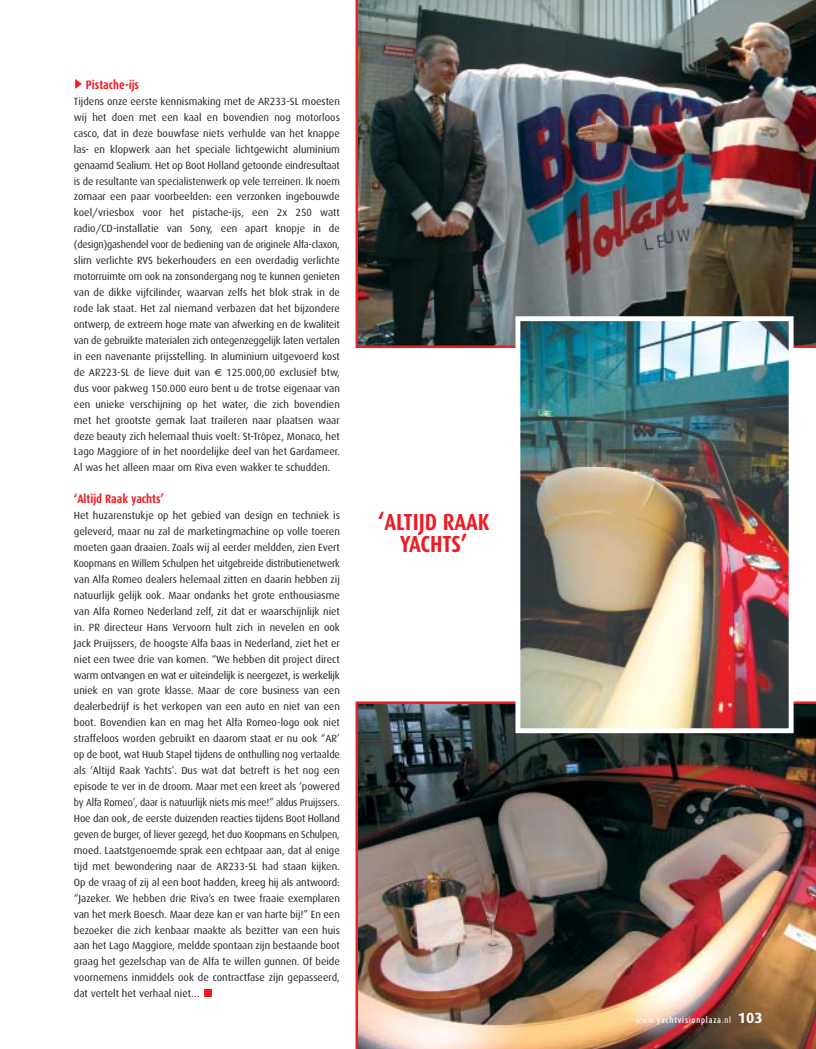
<style>
.page{position:relative;width:816px;height:1049px;background:#fff}
.page>*{position:absolute;margin:0;border:0;box-sizing:border-box;transform-origin:0 0}
.t1{font:700 23.25px/22px "Dax Condensed";color:#ee1c24;text-align:center}
.t2{font:700 12.25px "Dax Condensed";color:#ee1c24}
.t3{font:10.38px/15.9px "Dax";color:#231f1f;text-align:justify}
.t4{font:500 8.62px "Dax Condensed";letter-spacing:.09em;color:#fff}
.s1{font-family:"Euro Sans"}
.s2{font-weight:400}
.s3{font-family:"Dax";font-weight:700;font-size:14.75px}
</style>
<div class="page">
<img style="left:355px;top:701px;width:460px;height:347px">
<div style="left:204px;top:989px;width:8px;height:8px;background:#ee1c24"></div>
<svg style="left:75px;top:79px;width:7px;height:10px"></svg>
<img style="left:355px;top:0;width:460px;height:348px">
<img style="left:521px;top:322px;width:266px;height:405px">
<div style="left:515px;top:316px;width:278px;height:417px;border:5px solid #fff"></div>
<p class="t2" style="left:86px;top:80px;width:55px">Pistache-ijs</p>
<p class="t3" style="left:74px;top:94px;width:267px">Tijdens onze eerste kennismaking met de AR233-SL moesten wij het doen met een kaal en bovendien nog motorloos casco, dat in deze bouwfase niets verhulde van het knappe las- en klopwerk aan het speciale lichtgewicht aluminium genaamd Sealium. Het op Boot Holland getoonde eindresultaat is de resultante van specialistenwerk op vele terreinen. Ik noem zomaar een paar voorbeelden: een verzonken ingebouwde koel/vriesbox voor het pistache-ijs, een 2x 250 watt radio/CD-installatie van Sony, een apart knopje in de (design)gashendel voor de bediening van de originele Alfa-claxon, slim verlichte RVS bekerhouders en een overdadig verlichte motorruimte om ook na zonsondergang nog te kunnen genieten van de dikke vijfcilinder, waarvan zelfs het blok strak in de rode lak staat. Het zal niemand verbazen dat het bijzondere ontwerp, de extreem hoge mate van afwerking en de kwaliteit van de gebruikte materialen zich ontegenzeggelijk laten vertalen in een navenante prijsstelling. In aluminium uitgevoerd kost de AR223-SL de lieve duit van <span class="s1">€</span> 125.000,00 exclusief btw, dus voor pakweg 150.000 euro bent u de trotse eigenaar van een unieke verschijning op het water, die zich bovendien met het grootste gemak laat traileren naar plaatsen waar deze beauty zich helemaal thuis voelt: St-Trôpez, Monaco, het Lago Maggiore of in het noordelijke deel van het Gardameer.<br>Al was het alleen maar om Riva even wakker te schudden.</p>
<p class="t2" style="left:74px;top:494px;width:91px">‘Altijd Raak yachts’</p>
<p class="t3" style="left:74px;top:508px;width:267px">Het huzarenstukje op het gebied van design en techniek is geleverd, maar nu zal de marketingmachine op volle toeren moeten gaan draaien. Zoals wij al eerder meldden, zien Evert Koopmans en Willem Schulpen het uitgebreide distributienetwerk van Alfa Romeo dealers helemaal zitten en daarin hebben zij natuurlijk gelijk ook. Maar ondanks het grote enthousiasme van Alfa Romeo Nederland zelf, zit dat er waarschijnlijk niet in. PR directeur Hans Vervoorn hult zich in nevelen en ook Jack Pruijssers, de hoogste Alfa baas in Nederland, ziet het er niet een twee drie van komen. “We hebben dit project direct warm ontvangen en wat er uiteindelijk is neergezet, is werkelijk uniek en van grote klasse. Maar de core business van een dealerbedrijf is het verkopen van een auto en niet van een boot. Bovendien kan en mag het Alfa Romeo-logo ook niet straffeloos worden gebruikt en daarom staat er nu ook “AR’ op de boot, wat Huub Stapel tijdens de onthulling nog vertaalde als ‘Altijd Raak Yachts’. Dus wat dat betreft is het nog een episode te ver in de droom. Maar met een kreet als ‘powered by Alfa Romeo’, daar is natuurlijk niets mis mee!” aldus Pruijssers.<br>Hoe dan ook, de eerste duizenden reacties tijdens Boot Holland geven de burger, of liever gezegd, het duo Koopmans en Schulpen, moed. Laatstgenoemde sprak een echtpaar aan, dat al enige tijd met bewondering naar de AR233-SL had staan kijken.<br>Op de vraag of zij al een boot hadden, kreeg hij als antwoord: “Jazeker. We hebben drie Riva’s en twee fraaie exemplaren van het merk Boesch. Maar deze kan er van harte bij!” En een bezoeker die zich kenbaar maakte als bezitter van een huis aan het Lago Maggiore, meldde spontaan zijn bestaande boot graag het gezelschap van de Alfa te willen gunnen. Of beide voornemens inmiddels ook de contractfase zijn gepasseerd, dat vertelt het verhaal niet…</p>
<h1 class="t1" style="left:377px;top:513px;width:113px">‘ALTIJD RAAK<br>YACHTS’</h1>
<p class="t4" style="left:635px;top:1016px;width:129px"><span class="s2">www.</span>yachtvisionplaza<span class="s2">.nl</span> <span class="s3">103</span></p>
</div>
